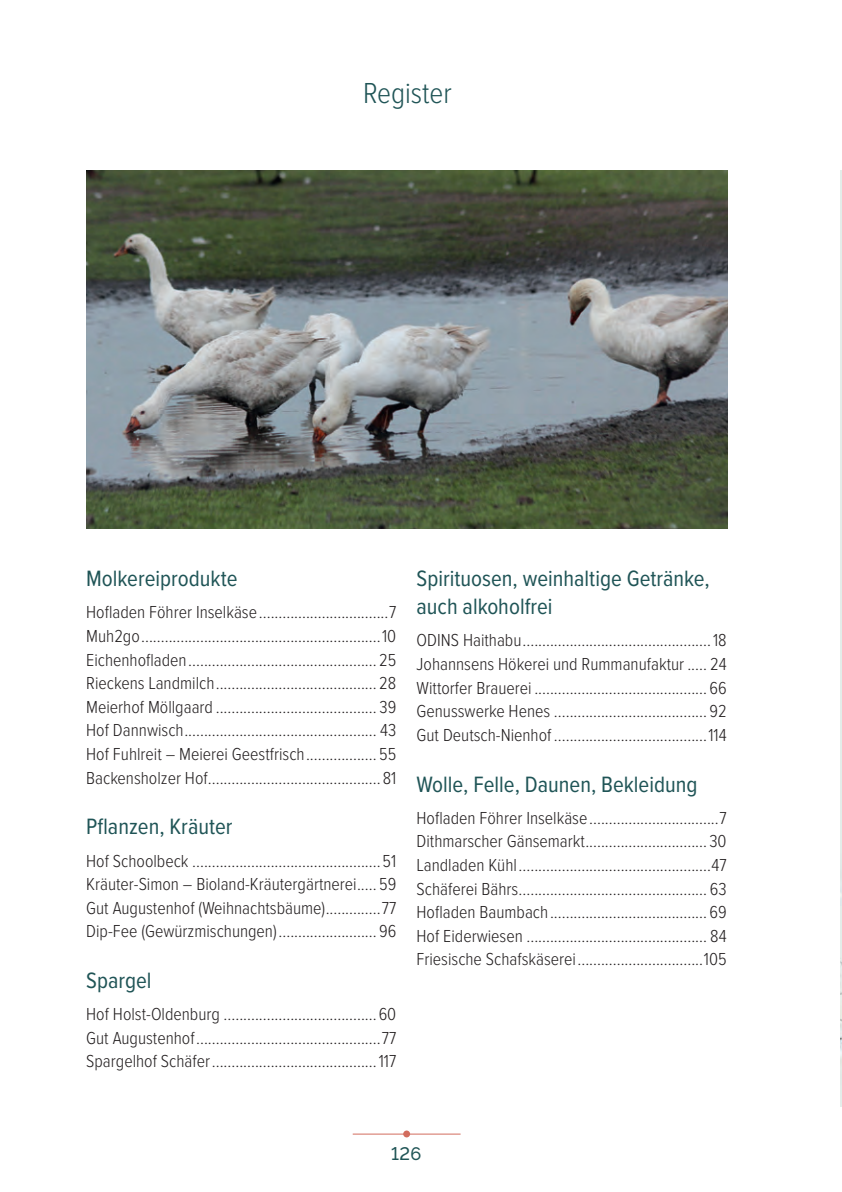
<style>
.page{position:relative;width:842px;height:1192px;background:#fff}
.page>*{position:absolute;margin:0;border:0;box-sizing:border-box;transform-origin:0 0}
.t1{font:300 30px "Proxima Nova Cond";color:#1f5456}
.t2{font:23px/28px "Proxima Nova Cond";color:#1f5456}
.t3{font:300 18px/23.6px "Proxima Nova Cond";color:#231f20;text-align:justify}
.t4{font:500 18px "Raleway";color:#1f5456}
</style>
<div class="page">
<hr style="left:353px;top:1133px;width:107px;height:1px;background:#d26d5e">
<div style="left:403px;top:1130px;width:7px;height:7px;background:#d26d5e;border-radius:50%"></div>
<img style="left:86px;top:170px;width:641px;height:358px">
<hr style="left:840px;top:170px;width:2px;height:935px;background:#e3ede9">
<h1 class="t1" style="left:363px;top:71px;width:90px">Register</h1>
<p class="t2" style="left:86px;top:563px;width:153px">Molkereiprodukte</p>
<p class="t3" style="left:86px;top:599px;width:311px">Hofladen Föhrer Inselkäse.................................7<br>Muh2go.............................................................10<br>Eichenhofladen................................................ 25<br>Rieckens Landmilch......................................... 28<br>Meierhof Möllgaard ......................................... 39<br>Hof Dannwisch................................................. 43<br>Hof Fuhlreit – Meierei Geestfrisch.................. 55<br>Backensholzer Hof............................................81</p>
<p class="t2" style="left:86px;top:811px;width:148px">Pflanzen, Kräuter</p>
<p class="t3" style="left:86px;top:847px;width:311px">Hof Schoolbeck ................................................51<br>Kräuter-Simon – Bioland-Kräutergärtnerei..... 59<br>Gut Augustenhof (Weihnachtsbäume)..............77<br>Dip-Fee (Gewürzmischungen)......................... 96</p>
<p class="t2" style="left:86px;top:965px;width:67px">Spargel</p>
<p class="t3" style="left:86px;top:1001px;width:311px">Hof Holst-Oldenburg .......................................60<br>Gut Augustenhof...............................................77<br>Spargelhof Schäfer..........................................117</p>
<p class="t2" style="left:416px;top:563px;width:295px">Spirituosen, weinhaltige Getränke, auch alkoholfrei</p>
<p class="t3" style="left:416px;top:627px;width:311px">ODINS Haithabu................................................18<br>Johannsens Hökerei und Rummanufaktur ..... 24<br>Wittorfer Brauerei ............................................ 66<br>Genusswerke Henes ....................................... 92<br>Gut Deutsch-Nienhof .......................................114</p>
<p class="t2" style="left:416px;top:769px;width:282px">Wolle, Felle, Daunen, Bekleidung</p>
<p class="t3" style="left:416px;top:804px;width:311px">Hofladen Föhrer Inselkäse.................................7<br>Dithmarscher Gänsemarkt............................... 30<br>Landladen Kühl.................................................47<br>Schäferei Bährs................................................ 63<br>Hofladen Baumbach........................................ 69<br>Hof Eiderwiesen .............................................. 84<br>Friesische Schafskäserei................................105</p>
<p class="t4" style="left:391px;top:1143px;width:32px">126</p>
</div>
